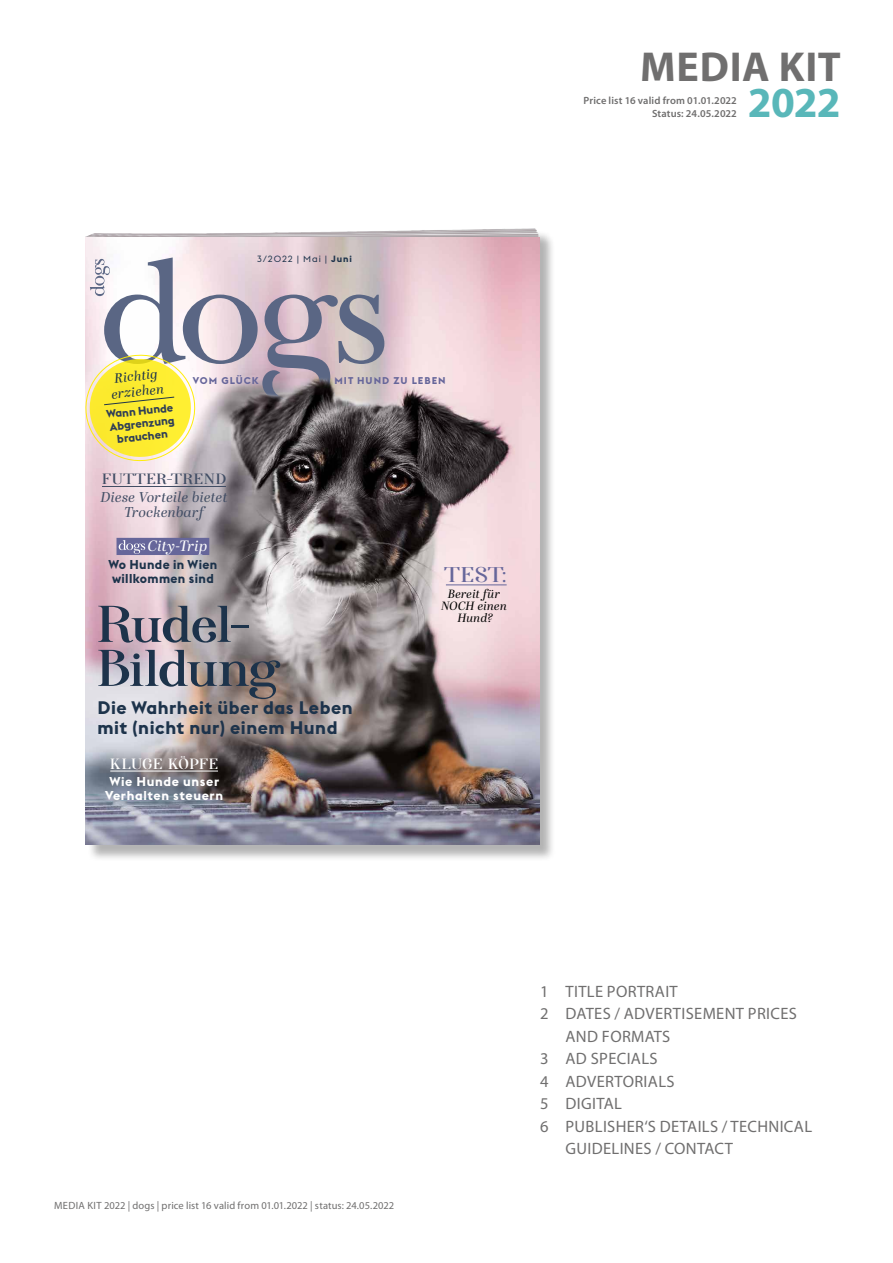
<style>
.page{position:relative;width:893px;height:1263px;background:#fff}
.page>*{position:absolute;margin:0;border:0;box-sizing:border-box;transform-origin:0 0}
.t1{font:51.45px/44.1px "Afterglow";letter-spacing:.01em;color:#1d334b;scale:1.04 1}
.t2{font:700 42.9px "Myriad Pro";color:#59b7b9}
.t3{font:700 42px "Myriad Pro";letter-spacing:.015em;color:#706f6f}
.t4{font:21.3px "Afterglow";color:#66669a}
.t5{font:700 17.85px/19.4px "Euclid Flex";letter-spacing:.03em;color:#1d334b}
.t6{font:16.5px "Myriad Pro";letter-spacing:.02em;color:#706f6f}
.t7{font:15px "Afterglow";letter-spacing:.1em;color:#414d64}
.t8{font:15px "Afterglow";letter-spacing:.06em;color:#fff}
.t9{font:italic 15px "Abril Display";letter-spacing:.02em;color:#fff}
.t10{font:italic 14.25px/15px "Abril Display";letter-spacing:.02em;color:#414d64;text-align:center}
.t11{font:italic 13.5px/15.8px "Abril Display";color:#1d334b;text-align:center}
.t12{font:700 12.75px/14.2px "Euclid Flex";letter-spacing:.05em;color:#fff;text-align:center}
.t13{font:700 12.75px/14.2px "Euclid Flex";letter-spacing:.03em;color:#1d334b}
.t14{font:italic 12px/12px "Abril Display";letter-spacing:.02em;color:#000;text-align:center}
.t15{font:700 11.25px/12.8px "Euclid Flex";color:#2f3e57;text-align:center}
.t16{font:10.5px "Myriad Pro";letter-spacing:.01em;color:#706f6f}
.t17{font:600 10.5px/13.5px "Myriad Pro";letter-spacing:.01em;color:#706f6f;text-align:right}
.t18{font:700 9.75px "Euclid Flex";letter-spacing:.1em;color:#66669a}
.t19{font:9px "Euclid Flex";letter-spacing:.1em;color:#1d334b}
.s1{font-weight:700}
</style>
<div class="page">
<div style="left:87px;top:230px;width:469px;height:631px;background:#000;opacity:.3"></div>
<img style="left:86px;top:237px;width:454px;height:608px">
<hr style="left:110px;top:771px;width:108px;height:1px;background:#fff">
<hr style="left:446px;top:585px;width:61px;height:1px;background:#66669a">
<hr style="left:102px;top:486px;width:124px;height:1px;background:#414d64">
<svg style="left:86px;top:257px;width:298px;height:208px;background:#bab09f"></svg>
<div style="left:117px;top:538px;width:92px;height:17px;background:#66669a"></div>
<svg style="left:119px;top:540px;width:26px;height:14px"></svg>
<p class="t19" style="left:257px;top:254px;width:96px">3/2022 | Mai | <span class="s1">Juni</span></p>
<p class="t11" style="left:109px;top:371px;width:54px;rotate:-6deg">Richtig erziehen</p>
<p class="t15" style="left:106px;top:408px;width:69px;rotate:-6deg">Wann Hunde<br>Abgrenzung brauchen</p>
<p class="t18" style="left:193px;top:375px;width:67px">VOM GLÜCK</p>
<p class="t18" style="left:334px;top:375px;width:113px">MIT HUND ZU LEBEN</p>
<p class="t7" style="left:102px;top:470px;width:125px">FUTTER-TREND</p>
<p class="t10" style="left:100px;top:490px;width:128px">Diese Vorteile bietet<br>Trockenbarf</p>
<p class="t9" style="left:148px;top:535px;width:61px">City-Trip</p>
<p class="t13" style="left:108px;top:557px;width:110px">Wo Hunde in Wien willkommen sind</p>
<h1 class="t1" style="left:97px;top:602px;width:176px">Rudel-<br>Bildung</h1>
<p class="t5" style="left:97px;top:698px;width:257px">Die Wahrheit über das Leben mit (nicht nur) einem Hund</p>
<p class="t8" style="left:110px;top:755px;width:109px">KLUGE KÖPFE</p>
<p class="t12" style="left:105px;top:775px;width:119px">Wie Hunde unser<br>Verhalten steuern</p>
<p class="t4" style="left:446px;top:563px;width:62px">TEST:</p>
<p class="t14" style="left:441px;top:589px;width:67px">Bereit für<br>NOCH einen<br>Hund?</p>
<h3 class="t3" style="left:640px;top:40px;width:202px">MEDIA KIT</h3>
<p class="t17" style="left:584px;top:93px;width:155px">Price list 16 valid from 01.01.2022<br>Status: 24.05.2022</p>
<h2 class="t2" style="left:748px;top:74px;width:94px">2022</h2>
<p class="t16" style="left:54px;top:1198px;width:342px">MEDIA KIT 2022 | dogs | price list 16 valid from 01.01.2022 | status: 24.05.2022</p>
<p class="t6" style="left:540px;top:981px;width:139px">1 TITLE PORTRAIT</p>
<p class="t6" style="left:540px;top:1004px;width:258px">2 DATES / ADVERTISEMENT PRICES</p>
<p class="t6" style="left:565px;top:1026px;width:106px">AND FORMATS</p>
<p class="t6" style="left:540px;top:1049px;width:119px">3 AD SPECIALS</p>
<p class="t6" style="left:540px;top:1071px;width:136px">4 ADVERTORIALS</p>
<p class="t6" style="left:540px;top:1094px;width:83px">5 DIGITAL</p>
<p class="t6" style="left:540px;top:1116px;width:274px">6 PUBLISHER‘S DETAILS / TECHNICAL</p>
<p class="t6" style="left:565px;top:1139px;width:169px">GUIDELINES / CONTACT</p>
</div>
